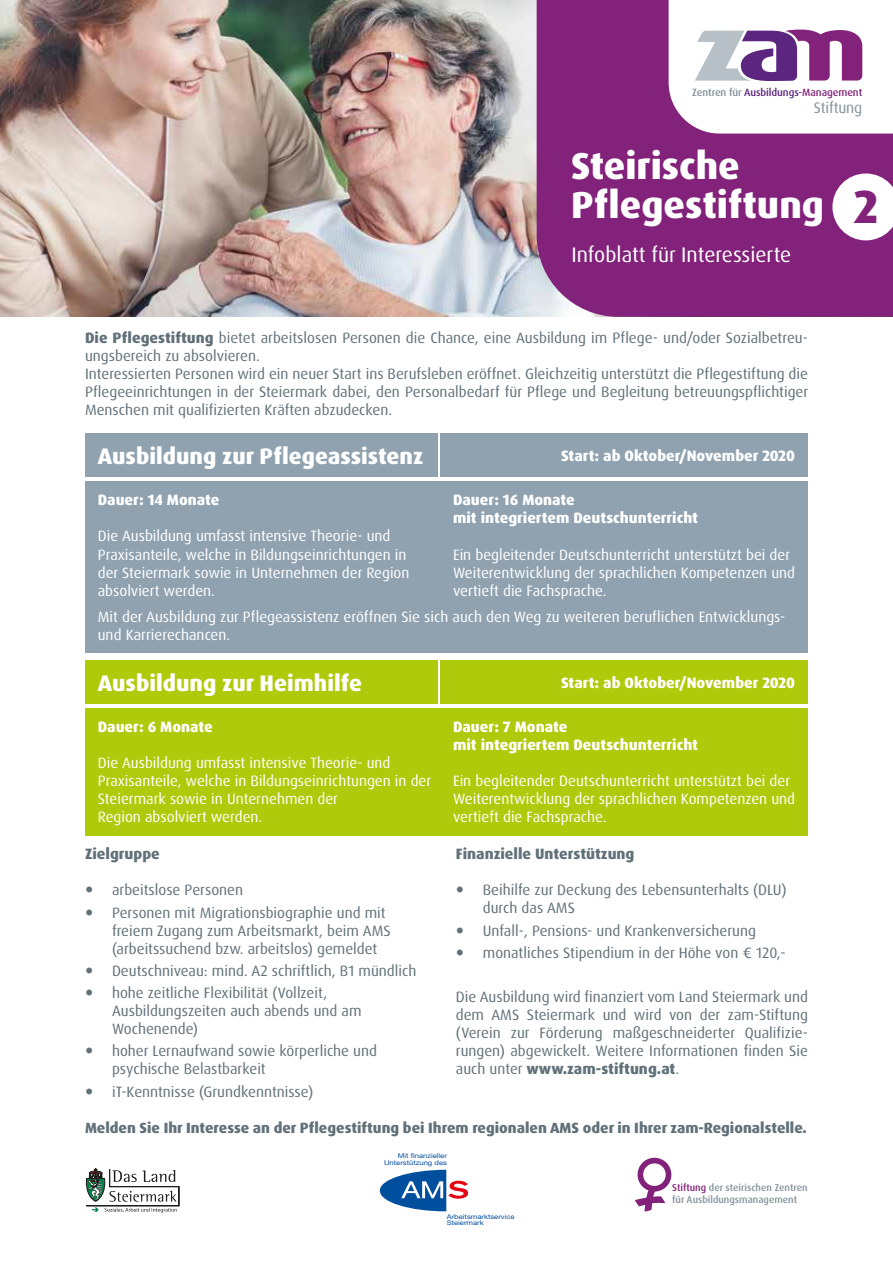
<style>
.page{position:relative;width:893px;height:1263px;background:#fff}
.page>*{position:absolute;margin:0;border:0;box-sizing:border-box;transform-origin:0 0}
.t1{font:800 46.5px "Dax Pro";color:#83227a}
.t2{font:800 37.5px/38.7px "Dax Pro";color:#fff}
.t3{font:800 22.5px "Dax Pro";color:#fff}
.t4{font:21.15px "Dax Pro";color:#fff}
.t5{font:15.3px "Dax";letter-spacing:-.01em;color:#83929b}
.t6{font:15px/18px "Dax Pro";color:#617179}
.t7{font:15px/18px "Dax Pro";color:#fff}
.t8{font:800 15px/18px "Dax Pro";color:#fff}
.t9{font:800 15px "Dax Pro";color:#617179}
.t10{font:800 14.7px "Dax Pro";color:#617179}
.t11{font:500 10.5px "Dax Pro";letter-spacing:-.01em;color:#5c257f}
.t12{font:500 9.9px/11.9px "Dax Pro";color:#83929b}
.t13{font:6.6px/6.8px "Helvetica Neue LT Std";color:#004f9f;scale:1.16 1}
.s1{color:#83929b}
.s2{color:#83227a}
.s3{font-weight:800}
</style>
<div class="page">
<div style="left:85px;top:434px;width:352px;height:43px;background:#90a2b0"></div>
<div style="left:440px;top:434px;width:368px;height:43px;background:#90a2b0"></div>
<div style="left:440px;top:660px;width:368px;height:44px;background:#afca0b"></div>
<div style="left:85px;top:597px;width:723px;height:56px;background:#90a2b0"></div>
<div style="left:85px;top:481px;width:723px;height:127px;background:#90a2b0"></div>
<div style="left:85px;top:660px;width:352px;height:44px;background:#afca0b"></div>
<div style="left:85px;top:708px;width:723px;height:128px;background:#afca0b"></div>
<img style="left:0;top:0;width:537px;height:317px">
<div style="left:537px;top:0;width:356px;height:317px;background:#83227a"></div>
<svg style="left:669px;top:0;width:224px;height:134px"></svg>
<svg style="left:85px;top:1168px;width:94px;height:45px"></svg>
<svg style="left:380px;top:1170px;width:88px;height:41px"></svg>
<svg style="left:635px;top:1187px;width:30px;height:25px"></svg>
<div style="left:637px;top:1158px;width:34px;height:33px;border:6px solid #83227a;border-radius:50%"></div>
<svg style="left:832px;top:173px;width:61px;height:67px"></svg>
<p class="t11" style="left:692px;top:85px;width:172px"><span class="s1">Zentren für</span> Ausbildungs<span class="s2">-Management</span></p>
<p class="t5" style="left:814px;top:99px;width:50px">Stiftung</p>
<h2 class="t2" style="left:571px;top:147px;width:254px">Steirische<br>Pflegestiftung</h2>
<h3 class="t4" style="left:571px;top:241px;width:221px">Infoblatt für Interessierte</h3>
<h1 class="t1" style="left:853px;top:176px;width:26px">2</h1>
<p class="t6" style="left:85px;top:329px;width:725px"><span class="s3">Die Pflegestiftung</span> bietet arbeitslosen Personen die Chance, eine Ausbildung im Pflege- und/oder Sozialbetreu&shy;ungsbereich zu absolvieren.<br>Interessierten Personen wird ein neuer Start ins Berufsleben eröffnet. Gleichzeitig unterstützt die Pflegestiftung die Pflegeeinrichtungen in der Steiermark dabei, den Personalbedarf für Pflege und Begleitung betreuungspflichtiger Menschen mit qualifizierten Kräften abzudecken.</p>
<h3 class="t3" style="left:98px;top:442px;width:327px">Ausbildung zur Pflegeassistenz</h3>
<p class="t8" style="left:561px;top:447px;width:236px">Start: ab Oktober/November 2020</p>
<p class="t8" style="left:98px;top:491px;width:123px">Dauer: 14 Monate</p>
<p class="t7" style="left:98px;top:527px;width:313px">Die Ausbildung umfasst intensive Theorie- und Praxisanteile, welche in Bildungseinrichtungen in der Steiermark sowie in Unternehmen der Region absolviert werden.</p>
<p class="t8" style="left:453px;top:491px;width:246px">Dauer: 16 Monate<br>mit integriertem Deutschunterricht</p>
<p class="t7" style="left:453px;top:545px;width:344px">Ein begleitender Deutschunterricht unterstützt bei der<br>Weiterentwicklung der sprachlichen Kompetenzen und vertieft die Fachsprache.</p>
<p class="t7" style="left:98px;top:608px;width:689px">Mit der Ausbildung zur Pflegeassistenz eröffnen Sie sich auch den Weg zu weiteren beruflichen Entwicklungs&shy;und Karrierechancen.</p>
<h3 class="t3" style="left:98px;top:668px;width:266px">Ausbildung zur Heimhilfe</h3>
<p class="t8" style="left:98px;top:718px;width:117px">Dauer: 6 Monate</p>
<p class="t7" style="left:98px;top:754px;width:335px">Die Ausbildung umfasst intensive Theorie- und Praxisanteile, welche in Bildungseinrichtungen in der Steiermark sowie in Unternehmen der<br>Region absolviert werden.</p>
<p class="t9" style="left:85px;top:844px;width:76px">Zielgruppe</p>
<p class="t6" style="left:112px;top:879px;width:275px;line-height:22.2px">arbeitslose Personen<br>Personen mit Migrationsbiographie und mit</p>
<p class="t6" style="left:112px;top:921px;width:280px">freiem Zugang zum Arbeitsmarkt, beim AMS (arbeitssuchend bzw. arbeitslos) gemeldet</p>
<p class="t6" style="left:112px;top:959px;width:306px;line-height:22.2px">Deutschniveau: mind. A2 schriftlich, B1 mündlich hohe zeitliche Flexibilität (Vollzeit,</p>
<p class="t6" style="left:112px;top:1002px;width:251px">Ausbildungszeiten auch abends und am<br>Wochenende)</p>
<p class="t6" style="left:112px;top:1042px;width:267px">hoher Lernaufwand sowie körperliche und psychische Belastbarkeit</p>
<p class="t6" style="left:112px;top:1082px;width:203px">iT-Kenntnisse (Grundkenntnisse)</p>
<p class="t8" style="left:561px;top:674px;width:236px">Start: ab Oktober/November 2020</p>
<p class="t8" style="left:453px;top:718px;width:246px">Dauer: 7 Monate<br>mit integriertem Deutschunterricht</p>
<p class="t7" style="left:453px;top:772px;width:344px">Ein begleitender Deutschunterricht unterstützt bei der<br>Weiterentwicklung der sprachlichen Kompetenzen und vertieft die Fachsprache.</p>
<p class="t9" style="left:456px;top:844px;width:180px">Finanzielle Unterstützung</p>
<p class="t6" style="left:483px;top:881px;width:305px">Beihilfe zur Deckung des Lebensunterhalts (DLU) durch das AMS</p>
<p class="t6" style="left:483px;top:919px;width:304px;line-height:22.2px">Unfall-, Pensions- und Krankenversicherung monatliches Stipendium in der Höhe von € 120,-</p>
<p class="t6" style="left:456px;top:988px;width:354px;text-align:justify">Die Ausbildung wird finanziert vom Land Steiermark und dem AMS Steiermark und wird von der zam-Stiftung (Verein zur Förderung maßgeschneiderter Qualifizie&shy;rungen) abgewickelt. Weitere Informationen finden Sie auch unter <span class="s3">www.zam-stiftung.at</span>.</p>
<p class="t10" style="left:85px;top:1118px;width:723px">Melden Sie Ihr Interesse an der Pflegestiftung bei Ihrem regionalen AMS oder in Ihrer zam-Regionalstelle.</p>
<p class="t13" style="left:384px;top:1152px;width:56px;text-align:right">Mit finanzieller<br>Unterstützung des</p>
<p class="t13" style="left:447px;top:1213px;width:60px">Arbeitsmarktservice<br>Steiermark</p>
<p class="t12" style="left:672px;top:1182px;width:137px"><span class="s2">Stiftung</span> der steirischen Zentren für Ausbildungsmanagement</p>
</div>
